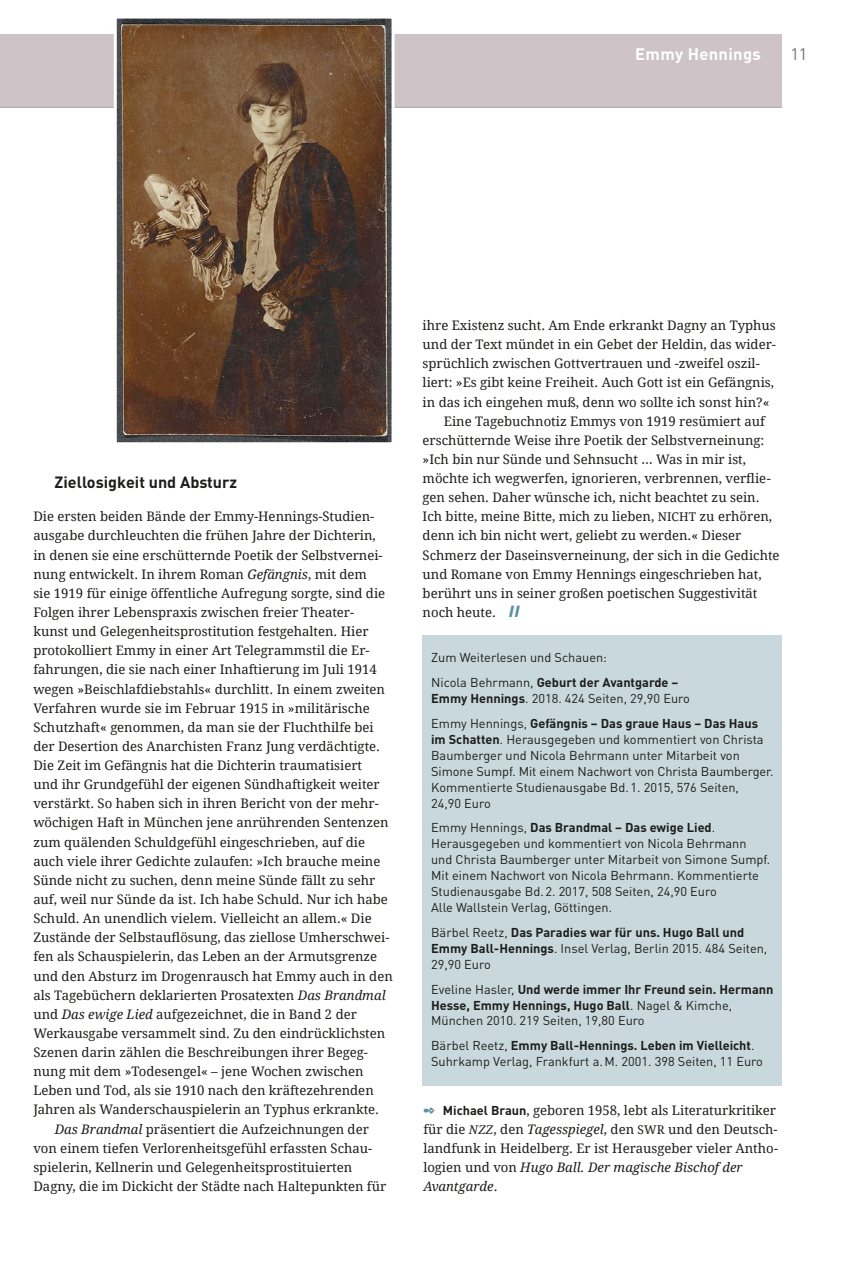
<style>
.page{position:relative;width:850px;height:1264px;background:#fff}
.page>*{position:absolute;margin:0;border:0;box-sizing:border-box;transform-origin:0 0}
.t1{font:700 16.5px "DINOT";letter-spacing:.02em;color:#fff}
.t2{font:16.5px "DINOT";color:#70706f}
.t3{font:700 16.2px "DINOT";color:#1d1d1b}
.t4{font:italic 900 15px "Frutiger BQ";color:#5b91a0}
.t5{font:13.2px/19px "Droid Serif";color:#1d1d1b}
.t6{font:12.75px/15.9px "DINOT";color:#1d1d1b}
.t7{font:700 12.75px/15.9px "DINOT";color:#1d1d1b}
.s1{font-style:italic}
.s2{font-size:12px}
.s3{font-weight:700}
.s4{font-weight:400}
.s5{color:#5b91a0}
.s6{font-family:"DINOT";font-weight:700;font-size:12.75px}
.s7{font-style:italic;font-size:12px}
</style>
<div class="page">
<div style="left:0;top:35px;width:782px;height:72px;background:#cec4c7"></div>
<div style="left:422px;top:635px;width:360px;height:451px;background:#c8d8dd"></div>
<hr style="left:0;top:107px;width:782px;height:1px;background:#b2b2b2">
<img style="left:118px;top:20px;width:272px;height:421px">
<div style="left:114px;top:16px;width:280px;height:429px;border:3px solid #fff"></div>
<p class="t1" style="left:635px;top:43px;width:127px">Emmy Hennings</p>
<p class="t2" style="left:790px;top:43px;width:19px">11</p>
<p class="t3" style="left:55px;top:470px;width:184px">Ziellosigkeit und Absturz</p>
<p class="t5" style="left:33px;top:507px;width:342px">Die ersten beiden Bände der Emmy-Hennings-Studien-</p>
<p class="t5" style="left:33px;top:526px;width:344px">ausgabe durchleuchten die frühen Jahre der Dichterin,</p>
<p class="t5" style="left:33px;top:545px;width:351px">in denen sie eine erschütternde Poetik der Selbstvernei-</p>
<p class="t5" style="left:33px;top:564px;width:335px">nung entwickelt. In ihrem Roman <span class="s1">Gefängnis</span>, mit dem</p>
<p class="t5" style="left:33px;top:583px;width:353px">sie 1919 für einige öffentliche Aufregung sorgte, sind die</p>
<p class="t5" style="left:33px;top:602px;width:322px">Folgen ihrer Lebenspraxis zwischen freier Theater-</p>
<p class="t5" style="left:33px;top:622px;width:337px">kunst und Gelegenheitsprostitution festgehalten. Hier</p>
<p class="t5" style="left:33px;top:641px;width:338px">protokolliert Emmy in einer Art Telegrammstil die Er-</p>
<p class="t5" style="left:33px;top:660px;width:345px">fahrungen, die sie nach einer Inhaftierung im Juli 1914</p>
<p class="t5" style="left:33px;top:679px;width:353px">wegen »Beischlafdiebstahls« durchlitt. In einem zweiten</p>
<p class="t5" style="left:33px;top:698px;width:338px">Verfahren wurde sie im Februar 1915 in »militärische</p>
<p class="t5" style="left:33px;top:717px;width:342px">Schutzhaft« genommen, da man sie der Fluchthilfe bei</p>
<p class="t5" style="left:33px;top:736px;width:348px">der Desertion des Anarchisten Franz Jung verdächtigte.</p>
<p class="t5" style="left:33px;top:755px;width:330px">Die Zeit im Gefängnis hat die Dichterin traumatisiert</p>
<p class="t5" style="left:33px;top:775px;width:348px">und ihr Grundgefühl der eigenen Sündhaftigkeit weiter</p>
<p class="t5" style="left:33px;top:794px;width:347px">verstärkt. So haben sich in ihren Bericht von der mehr-</p>
<p class="t5" style="left:33px;top:813px;width:356px">wöchigen Haft in München jene anrührenden Sentenzen</p>
<p class="t5" style="left:33px;top:832px;width:333px">zum quälenden Schuldgefühl eingeschrieben, auf die</p>
<p class="t5" style="left:33px;top:851px;width:348px">auch viele ihrer Gedichte zulaufen: »Ich brauche meine</p>
<p class="t5" style="left:33px;top:870px;width:343px">Sünde nicht zu suchen, denn meine Sünde fällt zu sehr</p>
<p class="t5" style="left:33px;top:889px;width:356px">auf, weil nur Sünde da ist. Ich habe Schuld. Nur ich habe</p>
<p class="t5" style="left:33px;top:908px;width:340px">Schuld. An unendlich vielem. Vielleicht an allem.« Die</p>
<p class="t5" style="left:33px;top:928px;width:357px">Zustände der Selbstauflösung, das ziellose Umherschwei-</p>
<p class="t5" style="left:33px;top:947px;width:345px">fen als Schauspielerin, das Leben an der Armutsgrenze</p>
<p class="t5" style="left:33px;top:966px;width:361px">und den Absturz im Drogenrausch hat Emmy auch in den</p>
<p class="t5" style="left:33px;top:985px;width:354px">als Tagebüchern deklarierten Prosatexten <span class="s1">Das Brandmal</span></p>
<p class="t5" style="left:33px;top:1004px;width:325px">und <span class="s1">Das ewige Lied</span> aufgezeichnet, die in Band 2 der</p>
<p class="t5" style="left:33px;top:1023px;width:353px">Werkausgabe versammelt sind. Zu den eindrücklichsten</p>
<p class="t5" style="left:33px;top:1042px;width:336px">Szenen darin zählen die Beschreibungen ihrer Begeg-</p>
<p class="t5" style="left:33px;top:1061px;width:332px">nung mit dem »Todesengel« – jene Wochen zwischen</p>
<p class="t5" style="left:33px;top:1081px;width:342px">Leben und Tod, als sie 1910 nach den kräftezehrenden</p>
<p class="t5" style="left:33px;top:1100px;width:347px">Jahren als Wanderschauspielerin an Typhus erkrankte.</p>
<p class="t5" style="left:55px;top:1119px;width:316px"><span class="s1">Das Brandmal</span> präsentiert die Aufzeichnungen der</p>
<p class="t5" style="left:33px;top:1138px;width:340px">von einem tiefen Verlorenheitsgefühl erfassten Schau-</p>
<p class="t5" style="left:33px;top:1157px;width:320px">spielerin, Kellnerin und Gelegenheitsprostituierten</p>
<p class="t5" style="left:33px;top:1176px;width:354px">Dagny, die im Dickicht der Städte nach Haltepunkten für</p>
<p class="t5" style="left:422px;top:316px;width:355px">ihre Existenz sucht. Am Ende erkrankt Dagny an Typhus</p>
<p class="t5" style="left:422px;top:335px;width:355px">und der Text mündet in ein Gebet der Heldin, das wider-</p>
<p class="t5" style="left:422px;top:354px;width:338px">sprüchlich zwischen Gottvertrauen und -zweifel oszil-</p>
<p class="t5" style="left:422px;top:373px;width:353px">liert: »Es gibt keine Freiheit. Auch Gott ist ein Gefängnis,</p>
<p class="t5" style="left:422px;top:392px;width:348px">in das ich eingehen muß, denn wo sollte ich sonst hin?«</p>
<p class="t5" style="left:444px;top:411px;width:322px">Eine Tagebuchnotiz Emmys von 1919 resümiert auf</p>
<p class="t5" style="left:422px;top:430px;width:343px">erschütternde Weise ihre Poetik der Selbstverneinung:</p>
<p class="t5" style="left:422px;top:449px;width:325px">»Ich bin nur Sünde und Sehnsucht … Was in mir ist,</p>
<p class="t5" style="left:422px;top:469px;width:349px">möchte ich wegwerfen, ignorieren, verbrennen, verflie-</p>
<p class="t5" style="left:422px;top:488px;width:338px">gen sehen. Daher wünsche ich, nicht beachtet zu sein.</p>
<p class="t5" style="left:422px;top:507px;width:351px">Ich bitte, meine Bitte, mich zu lieben, <span class="s2">NICHT</span> zu erhören,</p>
<p class="t5" style="left:422px;top:526px;width:320px">denn ich bin nicht wert, geliebt zu werden.« Dieser</p>
<p class="t5" style="left:422px;top:545px;width:358px">Schmerz der Daseinsverneinung, der sich in die Gedichte</p>
<p class="t5" style="left:422px;top:564px;width:340px">und Romane von Emmy Hennings eingeschrieben hat,</p>
<p class="t5" style="left:422px;top:583px;width:336px">berührt uns in seiner großen poetischen Suggestivität</p>
<p class="t5" style="left:422px;top:602px;width:75px">noch heute.</p>
<p class="t6" style="left:431px;top:644px;width:249px;line-height:24.9px">Zum Weiterlesen und Schauen:<br>Nicola Behrmann, <span class="s3">Geburt der Avantgarde –</span></p>
<p class="t7" style="left:431px;top:685px;width:328px;line-height:24.9px">Emmy Hennings<span class="s4">. 2018. 424 Seiten, 29,90 Euro<br>Emmy Hennings,</span> Gefängnis – Das graue Haus – Das Haus</p>
<p class="t6" style="left:431px;top:730px;width:344px"><span class="s3">im Schatten</span>. Herausgegeben und kommentiert von Christa Baumberger und Nicola Behrmann unter Mitarbeit von Simone Sumpf. Mit einem Nachwort von Christa Baumberger.<br>Kommentierte Studienausgabe Bd. 1. 2015, 576 Seiten,<br>24,90 Euro</p>
<p class="t6" style="left:431px;top:819px;width:341px">Emmy Hennings, <span class="s3">Das Brandmal – Das ewige Lied</span>.<br>Herausgegeben und kommentiert von Nicola Behrmann und Christa Baumberger unter Mitarbeit von Simone Sumpf.<br>Mit einem Nachwort von Nicola Behrmann. Kommentierte Studienausgabe Bd. 2. 2017, 508 Seiten, 24,90 Euro<br>Alle Wallstein Verlag, Göttingen.</p>
<p class="t6" style="left:431px;top:923px;width:338px">Bärbel Reetz, <span class="s3">Das Paradies war für uns. Hugo Ball und<br>Emmy Ball-Hennings</span>. Insel Verlag, Berlin 2015. 484 Seiten,<br>29,90 Euro</p>
<p class="t7" style="left:431px;top:980px;width:344px"><span class="s4">Eveline Hasler,</span> Und werde immer Ihr Freund sein. Hermann<br>Hesse, Emmy Hennings, Hugo Ball<span class="s4">. Nagel &amp; Kimche,<br>München 2010. 219 Seiten, 19,80 Euro</span></p>
<p class="t6" style="left:431px;top:1037px;width:333px">Bärbel Reetz, <span class="s3">Emmy Ball-Hennings. Leben im Vielleicht</span>.<br>Suhrkamp Verlag, Frankfurt a. M. 2001. 398 Seiten, 11 Euro</p>
<p class="t5" style="left:423px;top:1100px;width:356px"><span class="s5">✒</span> <span class="s6">Michael Braun</span>, geboren 1958, lebt als Literaturkritiker für die <span class="s7">NZZ</span>, den <span class="s1">Tagesspiegel</span>, den <span class="s2">SWR</span> und den Deutsch&shy;landfunk in Heidelberg. Er ist Herausgeber vieler Antho&shy;logien und von <span class="s1">Hugo Ball. Der magische Bischof der Avantgarde</span>.</p>
<p class="t4" style="left:509px;top:602px;width:11px">ll</p>
</div>
